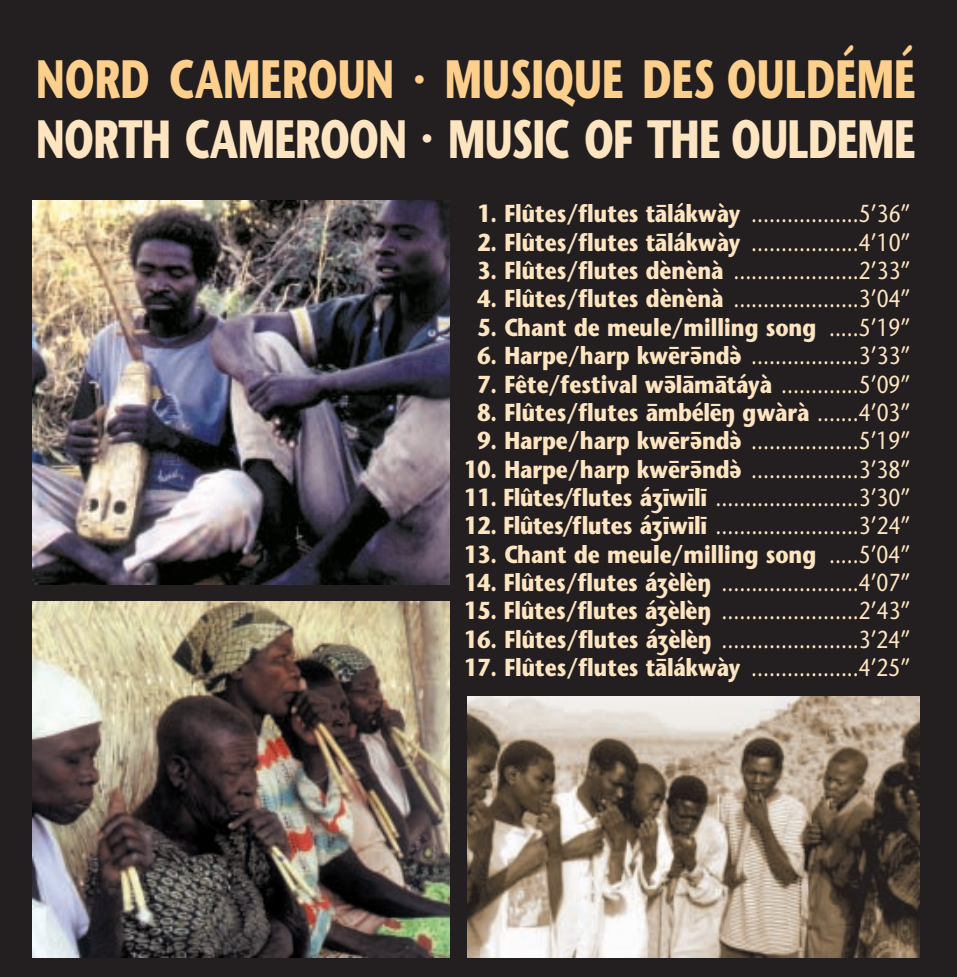
<style>
.page{position:relative;width:957px;height:977px;background:#231f20}
.page>*{position:absolute;margin:0;border:0;box-sizing:border-box;transform-origin:0 0}
.t1{font:700 53.9px/59.5px "Stone Sans";letter-spacing:-.01em;color:#fee5c1;scale:.71 1}
.t2{font:24.5px "Stone Sans";color:#fee5c1;scale:.85 1}
.t3{font:700 24.5px "Stone Sans";color:#fee5c1;scale:.85 1}
.s1{color:#fdcf8c}
.s2{font-weight:700;color:#231f20}
.s3{font-weight:700}
.s4{font-family:"Stone Phon";font-weight:700}
.s5{color:#231f20}
.s6{font-family:"Stone Phon"}
.s7{font-weight:400}
</style>
<div class="page">
<hr style="left:0;top:976px;width:955px;height:1px;background:#fdcf8c">
<img style="left:33px;top:602px;width:416px;height:355px">
<img style="left:33px;top:201px;width:416px;height:383px">
<img style="left:467px;top:696px;width:452px;height:261px">
<h1 class="t1" style="left:36px;top:55px;width:1239px"><span class="s1">NORD CAMEROUN</span> <sup>•</sup> <span class="s1">MUSIQUE DES OULDÉMÉ<br></span>NORTH CAMEROON <sup>•</sup> MUSIC OF THE OULDEME</h1>
<p class="t2" style="left:464px;top:204px;width:527px"><span class="s2">0</span><span class="s3">1. Flûtes/flutes</span> <span class="s4">tälákwày</span> ..................5’36”</p>
<p class="t2" style="left:464px;top:233px;width:527px"><span class="s2">0</span><span class="s3">2. Flûtes/flutes</span> <span class="s4">tälákwày</span> ..................4’10”</p>
<p class="t2" style="left:464px;top:261px;width:527px"><span class="s2">0</span><span class="s3">3. Flûtes/flutes dènènà</span> .....................2’33”</p>
<p class="t2" style="left:464px;top:289px;width:527px"><span class="s2">0</span><span class="s3">4. Flûtes/flutes dènènà</span> .....................3’04”</p>
<p class="t3" style="left:464px;top:318px;width:527px"><span class="s5">0</span>5. <span class="s6">C</span>hant de meule/milling song <span class="s7">.....5’19”</span></p>
<p class="t2" style="left:464px;top:346px;width:527px"><span class="s2">0</span><span class="s3">6. Harpe/harp</span> <span class="s4">kwër4nd3</span> ..................3’33”</p>
<p class="t2" style="left:464px;top:374px;width:527px"><span class="s2">0</span><span class="s3">7. Fête/festival</span> <span class="s4">w4lämätáyà</span> .............5’09”</p>
<p class="t3" style="left:464px;top:403px;width:527px"><span class="s5">0</span>8. Flûtes/flutes <span class="s6">ämbélë∏ gwàrà</span> <span class="s7">.......4’03”</span></p>
<p class="t2" style="left:464px;top:431px;width:527px"><span class="s2">0</span><span class="s3">9. Harpe/harp</span> <span class="s4">kwër4nd3</span> ..................5’19”</p>
<p class="t2" style="left:464px;top:459px;width:527px"><span class="s3">10. Harpe/harp</span> <span class="s4">kwër4nd3</span> ..................3’38”</p>
<p class="t2" style="left:464px;top:488px;width:527px"><span class="s3">11</span><span class="s4">. Flûtes/flutes áßïwïlï</span> ........................3’30”</p>
<p class="t2" style="left:464px;top:516px;width:527px"><span class="s3">12</span><span class="s4">. Flûtes/flutes áßïwïlï</span> ........................3’24”</p>
<p class="t3" style="left:464px;top:544px;width:527px">13. <span class="s6">C</span>hant de meule/milling song <span class="s7">.....5’04”</span></p>
<p class="t2" style="left:464px;top:573px;width:527px"><span class="s3">14. Flûtes/flutes</span> <span class="s4">áßèlè∏</span> .......................4’07”</p>
<p class="t2" style="left:464px;top:601px;width:527px"><span class="s3">15. Flûtes/flutes</span> <span class="s4">áßèlè∏</span> .......................2’43”</p>
<p class="t2" style="left:464px;top:630px;width:527px"><span class="s3">16. Flûtes/flutes</span> <span class="s4">áßèlè∏</span> .......................3’24”</p>
<p class="t2" style="left:464px;top:658px;width:527px"><span class="s3">17. Flûtes/flutes</span> <span class="s4">tälákwày</span> ..................4’25”</p>
</div>
